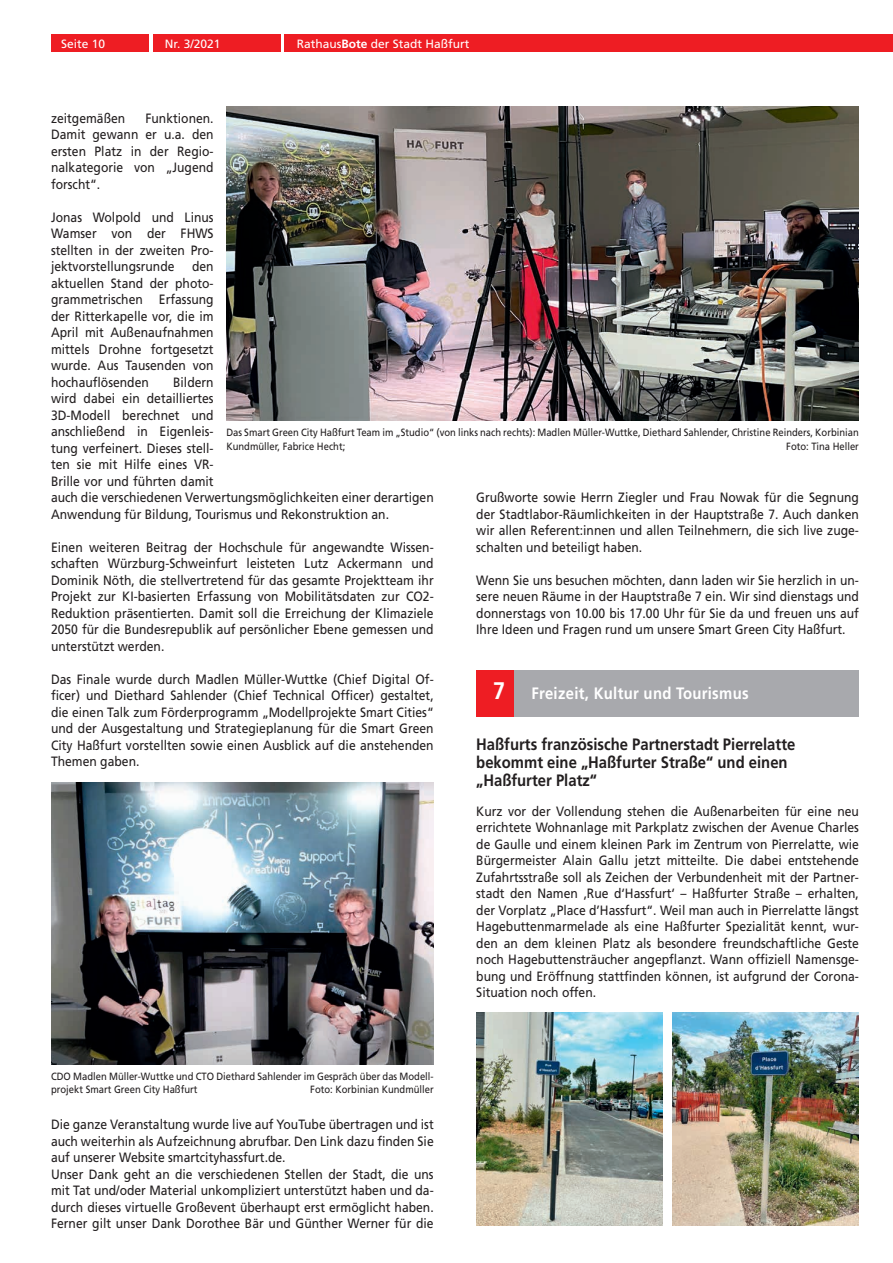
<style>
.page{position:relative;width:893px;height:1263px;background:#fff}
.page>*{position:absolute;margin:0;border:0;box-sizing:border-box;transform-origin:0 0}
.t1{font:700 16.5px/18px "Frutiger";color:#231f20;scale:.9 1}
.t2{font:700 16.5px "Frutiger";letter-spacing:.02em;color:#fff;scale:.9 1}
.t3{font:13.5px/16.5px "Frutiger";color:#231f20;text-align:justify;scale:.9 1}
.t4{font:12px "Frutiger";color:#fff}
.t5{font:10.5px/13.5px "Frutiger";color:#231f20;scale:.9 1}
.s1{font-weight:700}
.s2{font-size:24px}
</style>
<div class="page">
<div style="left:51px;top:34px;width:98px;height:17px;background:#ee1d23"></div>
<div style="left:153px;top:34px;width:128px;height:17px;background:#ee1d23"></div>
<div style="left:285px;top:34px;width:608px;height:17px;background:#ee1d23"></div>
<img style="left:51px;top:783px;width:383px;height:281px">
<div style="left:476px;top:670px;width:39px;height:47px;background:#ee1d23"></div>
<div style="left:515px;top:670px;width:344px;height:47px;background:#a8a9ad"></div>
<img style="left:673px;top:1012px;width:186px;height:213px">
<img style="left:476px;top:1012px;width:186px;height:213px">
<img style="left:226px;top:106px;width:633px;height:315px">
<p class="t4" style="left:61px;top:37px;width:46px">Seite 10</p>
<p class="t4" style="left:165px;top:37px;width:57px">Nr. 3/2021</p>
<p class="t4" style="left:297px;top:37px;width:174px">Rathaus<span class="s1">Bote</span> der Stadt Haßfurt</p>
<p class="t3" style="left:51px;top:110px;width:84px">zeitgemäßen</p>
<p class="t3" style="left:51px;top:110px;width:182px;text-indent:94px">Funktionen.<br>Damit gewann er u.a. den ersten Platz in der Regio&shy;nalkategorie von „Jugend forscht“.</p>
<p class="t3" style="left:51px;top:209px;width:182px">Jonas Wolpold und Linus Wamser von der FHWS stellten in der zweiten Pro&shy;jektvorstellungsrunde</p>
<p class="t3" style="left:51px;top:258px;width:182px;text-indent:141px">den aktuellen Stand der photo&shy;grammetrischen Erfassung der Ritterkapelle vor, die im April mit Außenaufnahmen mittels Drohne fortgesetzt wurde. Aus Tausenden von hochauflösenden</p>
<p class="t3" style="left:51px;top:374px;width:427px;text-align:left;text-indent:122px">Bildern<br>wird dabei ein detailliertes<br>3D-Modell berechnet und<br>anschließend in Eigenleis-<br>tung verfeinert. Dieses stell-<br>ten sie mit Hilfe eines VR-<br>Brille vor und führten damit<br>auch die verschiedenen Verwertungsmöglichkeiten einer derartigen Anwendung für Bildung, Tourismus und Rekonstruktion an.</p>
<p class="t3" style="left:51px;top:539px;width:427px">Einen weiteren Beitrag der Hochschule für angewandte Wissen&shy;schaften Würzburg-Schweinfurt leisteten Lutz Ackermann und Dominik Nöth, die stellvertretend für das gesamte Projektteam ihr Projekt zur KI-basierten Erfassung von Mobilitätsdaten zur CO2- Reduktion präsentierten. Damit soll die Erreichung der Klimaziele 2050 für die Bundesrepublik auf persönlicher Ebene gemessen und unterstützt werden.</p>
<p class="t3" style="left:51px;top:671px;width:427px">Das Finale wurde durch Madlen Müller-Wuttke (Chief Digital Of&shy;ficer) und Diethard Sahlender (Chief Technical Officer) gestaltet, die einen Talk zum Förderprogramm „Modellprojekte Smart Cities“ und der Ausgestaltung und Strategieplanung für die Smart Green City Haßfurt vorstellten sowie einen Ausblick auf die anstehenden Themen gaben.</p>
<p class="t5" style="left:226px;top:426px;width:704px">Das Smart Green City Haßfurt Team im „Studio“ (von links nach rechts): Madlen Müller-Wuttke, Diethard Sahlender, Christine Reinders, Korbinian<br>Kundmüller, Fabrice Hecht;</p>
<p class="t5" style="left:786px;top:439px;width:82px">Foto: Tina Heller</p>
<p class="t3" style="left:476px;top:489px;width:427px">Grußworte sowie Herrn Ziegler und Frau Nowak für die Segnung der Stadtlabor-Räumlichkeiten in der Hauptstraße 7. Auch danken wir allen Referent:innen und allen Teilnehmern, die sich live zuge&shy;schalten und beteiligt haben.</p>
<p class="t3" style="left:476px;top:572px;width:427px">Wenn Sie uns besuchen möchten, dann laden wir Sie herzlich in un&shy;sere neuen Räume in der Hauptstraße 7 ein. Wir sind dienstags und donnerstags von 10.00 bis 17.00 Uhr für Sie da und freuen uns auf Ihre Ideen und Fragen rund um unsere Smart Green City Haßfurt.</p>
<p class="t2" style="left:493px;top:683px;width:285px"><span class="s2">7</span> Freizeit, Kultur und Tourismus</p>
<p class="t1" style="left:476px;top:735px;width:356px">Haßfurts französische Partnerstadt Pierrelatte bekommt eine „Haßfurter Straße“ und einen „Haßfurter Platz“</p>
<p class="t3" style="left:476px;top:803px;width:427px">Kurz vor der Vollendung stehen die Außenarbeiten für eine neu errichtete Wohnanlage mit Parkplatz zwischen der Avenue Charles de Gaulle und einem kleinen Park im Zentrum von Pierrelatte, wie Bürgermeister Alain Gallu jetzt mitteilte. Die dabei entstehende Zufahrtsstraße soll als Zeichen der Verbundenheit mit der Partner&shy;stadt den Namen ‚Rue d‘Hassfurt‘ – Haßfurter Straße – erhalten, der Vorplatz „Place d’Hassfurt“. Weil man auch in Pierrelatte längst Hagebuttenmarmelade als eine Haßfurter Spezialität kennt, wur&shy;den an dem kleinen Platz als besondere freundschaftliche Geste noch Hagebuttensträucher angepflanzt. Wann offiziell Namensge&shy;bung und Eröffnung stattfinden können, ist aufgrund der Corona-Situation noch offen.</p>
<p class="t5" style="left:51px;top:1069px;width:427px">CDO Madlen Müller-Wuttke und CTO Diethard Sahlender im Gespräch über das Modell&shy;projekt Smart Green City Haßfurt</p>
<p class="t5" style="left:310px;top:1083px;width:139px">Foto: Korbinian Kundmüller</p>
<p class="t3" style="left:51px;top:1116px;width:427px;text-align:left">Die ganze Veranstaltung wurde live auf YouTube übertragen und ist auch weiterhin als Aufzeichnung abrufbar. Den Link dazu finden Sie auf unserer Website smartcityhassfurt.de.<br>Unser Dank geht an die verschiedenen Stellen der Stadt, die uns mit Tat und/oder Material unkompliziert unterstützt haben und da&shy;durch dieses virtuelle Großevent überhaupt erst ermöglicht haben.<br>Ferner gilt unser Dank Dorothee Bär und Günther Werner für die</p>
</div>
